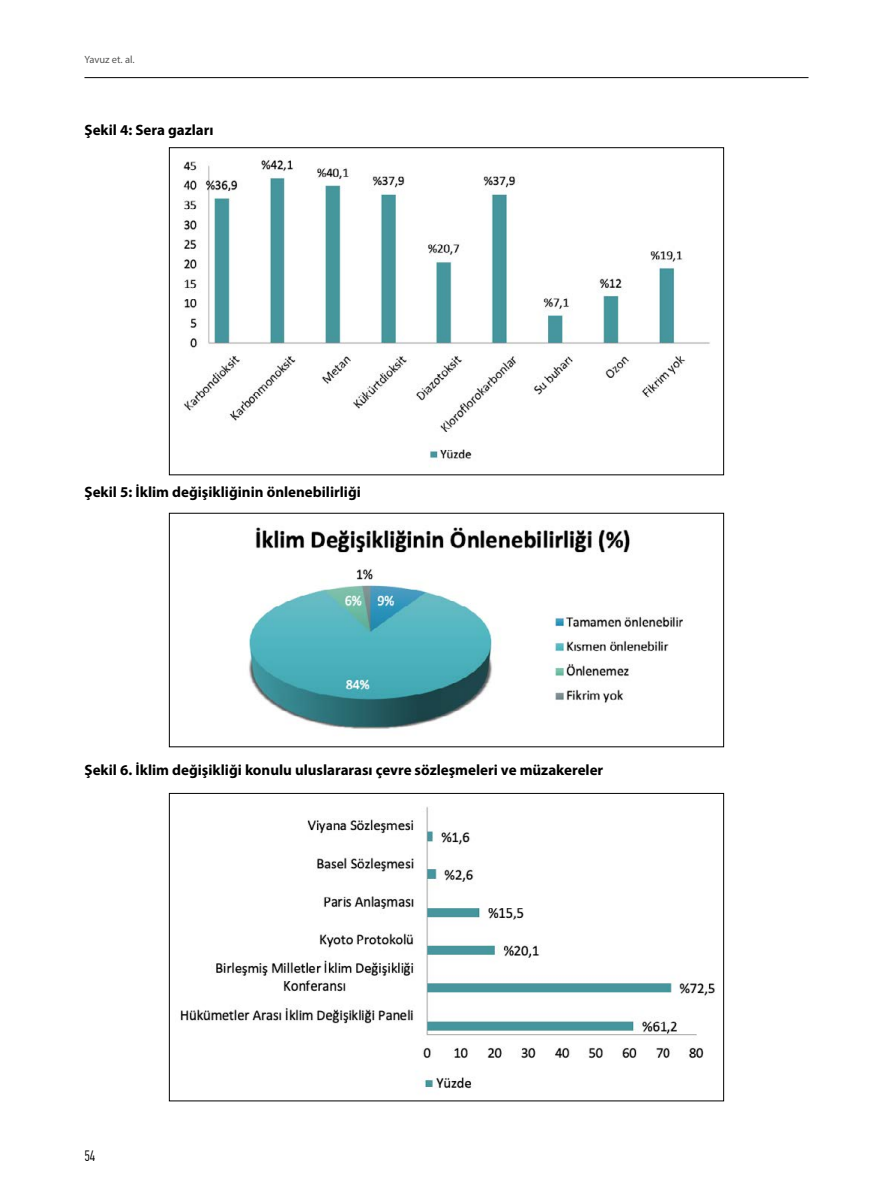
<style>
.page{position:relative;width:893px;height:1191px;background:#fff}
.page>*{position:absolute;margin:0;border:0;box-sizing:border-box;transform-origin:0 0}
.t1{font:700 15px "Myriad Pro";color:#000}
.t2{font:300 15px "PF Din Text Comp Pro";color:#000}
.t3{font:10.5px "Myriad Pro";color:#575756}
</style>
<div class="page">
<hr style="left:84px;top:77px;width:724px;height:1px;background:#000">
<img style="left:183px;top:159px;width:527px;height:308px">
<img style="left:249px;top:527px;width:434px;height:202px">
<img style="left:180px;top:806px;width:535px;height:283px">
<div style="left:169px;top:793px;width:555px;height:308px;border:1px solid #000"></div>
<p class="t3" style="left:84px;top:53px;width:52px">Yavuz et. al.</p>
<p class="t1" style="left:84px;top:120px;width:131px">Şekil 4: Sera gazları</p>
<p class="t1" style="left:84px;top:482px;width:278px">Şekil 5: İklim değişikliğinin önlenebilirliği</p>
<p class="t1" style="left:84px;top:759px;width:520px">Şekil 6. İklim değişikliği konulu uluslararası çevre sözleşmeleri ve müzakereler</p>
<p class="t2" style="left:84px;top:1147px;width:13px">54</p>
</div>
